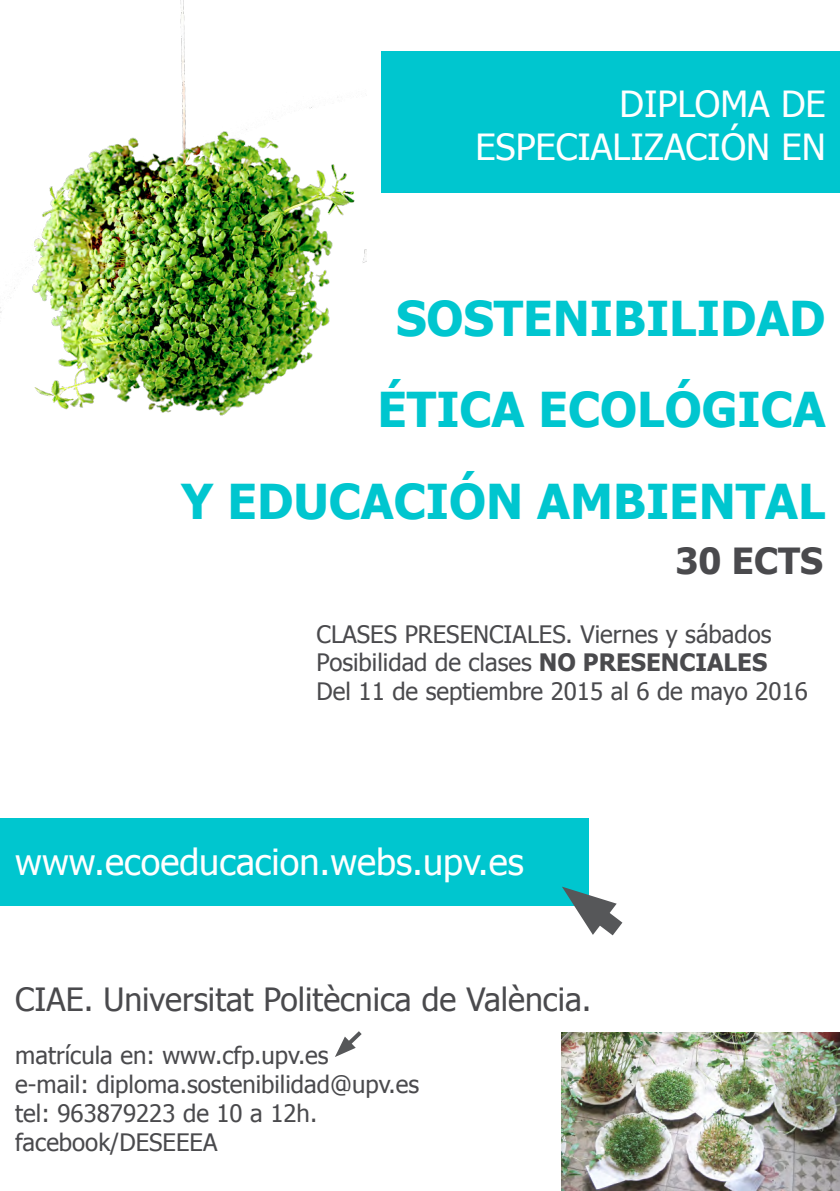
<style>
.page{position:relative;width:840px;height:1191px;background:#fff}
.page>*{position:absolute;margin:0;border:0;box-sizing:border-box;transform-origin:0 0}
.t1{font:700 48px/91.4px "Tahoma";color:#00c6cf;text-align:right}
.t2{font:36px/43.2px "Tahoma";color:#fff;text-align:right}
.t3{font:700 36px "Tahoma";color:#4a4a4d}
.t4{font:32px "Tahoma";color:#4a4a4d}
.t5{font:24px/28.8px "Tahoma";color:#4a4a4d}
.s1{font-weight:700}
</style>
<div class="page">
<img style="left:0;top:0;width:366px;height:416px">
<div style="left:381px;top:51px;width:458px;height:142px;background:#00c6cf"></div>
<div style="left:0;top:818px;width:587px;height:88px;background:#00c6cf"></div>
<svg style="left:562px;top:883px;width:61px;height:53px"></svg>
<img style="left:561px;top:1032px;width:278px;height:159px">
<svg style="left:335px;top:1031px;width:27px;height:26px"></svg>
<h2 class="t2" style="left:475px;top:81px;width:352px">DIPLOMA DE<br>ESPECIALIZACIÓN EN</h2>
<h1 class="t1" style="left:181px;top:271px;width:645px">SOSTENIBILIDAD<br>ÉTICA ECOLÓGICA<br>Y EDUCACIÓN AMBIENTAL</h1>
<h2 class="t3" style="left:675px;top:538px;width:149px">30 ECTS</h2>
<p class="t5" style="left:316px;top:619px;width:492px">CLASES PRESENCIALES. Viernes y sábados<br>Posibilidad de clases <span class="s1">NO PRESENCIALES<br></span>Del 11 de septiembre 2015 al 6 de mayo 2016</p>
<h2 class="t2" style="left:15px;top:839px;width:510px">www.ecoeducacion.webs.upv.es</h2>
<h3 class="t4" style="left:15px;top:979px;width:577px">CIAE. Universitat Politècnica de València.</h3>
<p class="t5" style="left:15px;top:1040px;width:405px">matrícula en: www.cfp.upv.es<br>e-mail: diploma.sostenibilidad@upv.es tel: 963879223 de 10 a 12h. facebook/DESEEEA</p>
</div>
